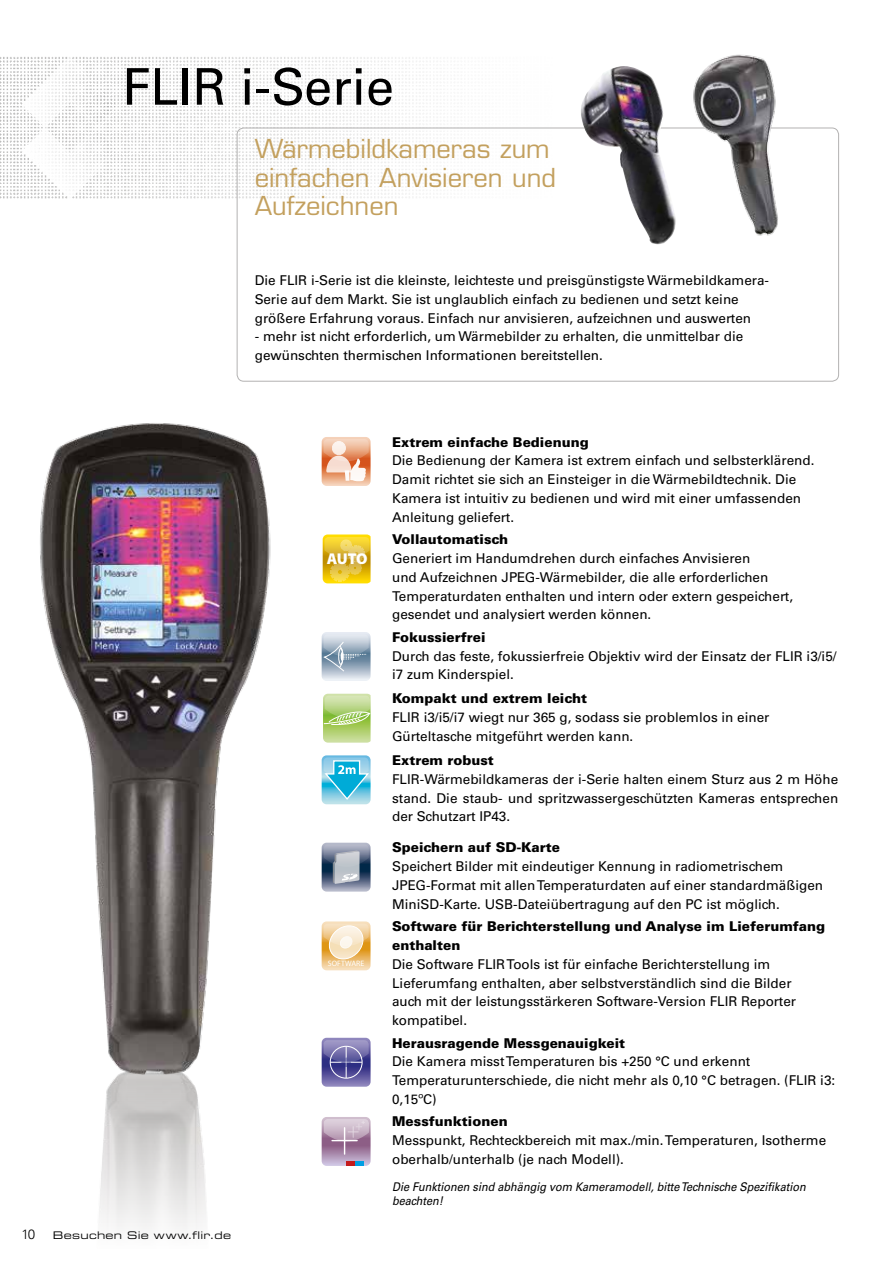
<style>
.page{position:relative;width:893px;height:1263px;background:#fff}
.page>*{position:absolute;margin:0;border:0;box-sizing:border-box;transform-origin:0 0}
.t1{font:50.7px "Univers LT Std";color:#000}
.t2{font:25.5px/28.5px "Eurostile LT Std";color:#c3a05e}
.t3{font:900 15.6px "Myriad Pro";color:#fff}
.t4{font:13.5px/18.8px "Univers LT Std";color:#000}
.t5{font:900 13.5px/18.8px "Univers LT Std";color:#000}
.t6{font:300 13.5px "Univers LT Std";color:#000}
.t7{font:italic 12px/13.5px "Univers LT Std";color:#000;scale:.91 1}
.t8{font:10.5px "Eurostile LT Std Ex 2";letter-spacing:.025em;color:#000}
.t9{font:7.8px "Myriad";color:#fff}
</style>
<div class="page">
<img style="left:0;top:57px;width:557px;height:144px">
<img style="left:580px;top:66px;width:96px;height:178px">
<img style="left:40px;top:423px;width:231px;height:649px">
<img style="left:99px;top:1072px;width:107px;height:159px">
<img style="left:688px;top:54px;width:106px;height:182px">
<svg style="left:322px;top:437px;width:49px;height:49px;background:#eebb9f"></svg>
<svg style="left:323px;top:534px;width:48px;height:49px;background:#e5c12e"></svg>
<svg style="left:322px;top:632px;width:49px;height:49px;background:#b0bfcd"></svg>
<svg style="left:323px;top:694px;width:48px;height:49px;background:#bbd788"></svg>
<svg style="left:322px;top:755px;width:49px;height:49px;background:#6ac7e3"></svg>
<svg style="left:322px;top:843px;width:49px;height:48px;background:#8a95a7"></svg>
<svg style="left:322px;top:921px;width:49px;height:49px;background:#f2d5a5"></svg>
<svg style="left:322px;top:1038px;width:49px;height:49px;background:#7470ac"></svg>
<svg style="left:322px;top:1117px;width:49px;height:49px;background:#b69db7"></svg>
<h1 class="t1" style="left:122px;top:57px;width:273px">FLIR i-Serie</h1>
<h2 class="t2" style="left:255px;top:135px;width:303px">Wärmebildkameras zum einfachen Anvisieren und<br>Aufzeichnen</h2>
<p class="t4" style="left:255px;top:271px;width:516px">Die FLIR i-Serie ist die kleinste, leichteste und preisgünstigste Wärmebildkamera-<br>Serie auf dem Markt. Sie ist unglaublich einfach zu bedienen und setzt keine größere Erfahrung voraus. Einfach nur anvisieren, aufzeichnen und auswerten</p>
<p class="t4" style="left:255px;top:327px;width:490px">- mehr ist nicht erforderlich, um Wärmebilder zu erhalten, die unmittelbar die gewünschten thermischen Informationen bereitstellen.</p>
<p class="t6" style="left:21px;top:1226px;width:15px">10</p>
<p class="t8" style="left:53px;top:1228px;width:180px">Besuchen Sie www.flir.de</p>
<p class="t3" style="left:327px;top:550px;width:42px">AUTO</p>
<p class="t9" style="left:328px;top:960px;width:38px">SOFTWARE</p>
<p class="t5" style="left:392px;top:432px;width:198px">Extrem einfache Bedienung</p>
<p class="t4" style="left:392px;top:451px;width:424px">Die Bedienung der Kamera ist extrem einfach und selbsterklärend.<br>Damit richtet sie sich an Einsteiger in die Wärmebildtechnik. Die Kamera ist intuitiv zu bedienen und wird mit einer umfassenden Anleitung geliefert.</p>
<p class="t5" style="left:392px;top:530px;width:118px">Vollautomatisch</p>
<p class="t4" style="left:392px;top:549px;width:403px">Generiert im Handumdrehen durch einfaches Anvisieren<br>und Aufzeichnen JPEG-Wärmebilder, die alle erforderlichen Temperaturdaten enthalten und intern oder extern gespeichert, gesendet und analysiert werden können.</p>
<p class="t5" style="left:392px;top:627px;width:95px">Fokussierfrei</p>
<p class="t4" style="left:392px;top:646px;width:446px">Durch das feste, fokussierfreie Objektiv wird der Einsatz der FLIR i3/i5/ i7 zum Kinderspiel.</p>
<p class="t5" style="left:392px;top:689px;width:196px">Kompakt und extrem leicht</p>
<p class="t4" style="left:392px;top:708px;width:379px">FLIR i3/i5/i7 wiegt nur 365 g, sodass sie problemlos in einer<br>Gürteltasche mitgeführt werden kann.</p>
<p class="t5" style="left:392px;top:751px;width:103px">Extrem robust</p>
<p class="t4" style="left:392px;top:770px;width:448px;text-align:justify">FLIR-Wärmebildkameras der i-Serie halten einem Sturz aus 2 m Höhe stand. Die staub- und spritzwassergeschützten Kameras entsprechen der Schutzart IP43.</p>
<p class="t5" style="left:392px;top:838px;width:170px">Speichern auf SD-Karte</p>
<p class="t4" style="left:392px;top:857px;width:433px">Speichert Bilder mit eindeutiger Kennung in radiometrischem<br>JPEG-Format mit allen Temperaturdaten auf einer standardmäßigen<br>MiniSD-Karte. USB-Dateiübertragung auf den PC ist möglich.</p>
<p class="t5" style="left:392px;top:917px;width:434px">Software für Berichterstellung und Analyse im Lieferumfang enthalten</p>
<p class="t4" style="left:392px;top:955px;width:405px">Die Software FLIR Tools ist für einfache Berichterstellung im Lieferumfang enthalten, aber selbstverständlich sind die Bilder auch mit der leistungsstärkeren Software-Version FLIR Reporter kompatibel.</p>
<p class="t5" style="left:392px;top:1033px;width:234px">Herausragende Messgenauigkeit</p>
<p class="t4" style="left:392px;top:1052px;width:445px">Die Kamera misst Temperaturen bis +250 °C und erkennt<br>Temperaturunterschiede, die nicht mehr als 0,10 °C betragen. (FLIR i3:<br>0,15ºC)</p>
<p class="t5" style="left:392px;top:1112px;width:117px">Messfunktionen</p>
<p class="t4" style="left:392px;top:1131px;width:436px">Messpunkt, Rechteckbereich mit max./min. Temperaturen, Isotherme oberhalb/unterhalb (je nach Modell).</p>
<p class="t7" style="left:392px;top:1180px;width:456px">Die Funktionen sind abhängig vom Kameramodell, bitte Technische Spezifikation beachten!</p>
</div>
